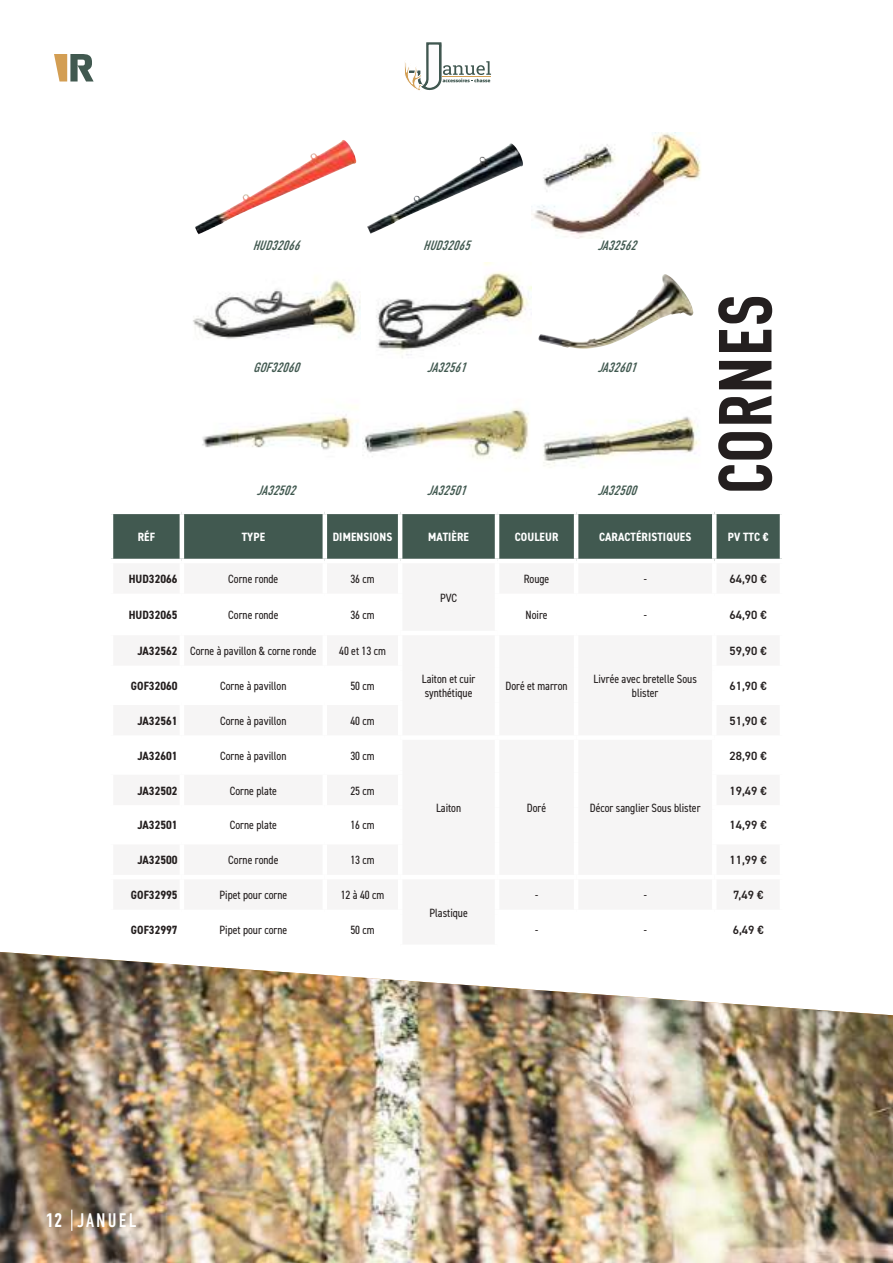
<style>
.page{position:relative;width:893px;height:1263px;background:#fff}
.page>*{position:absolute;margin:0;border:0;box-sizing:border-box;transform-origin:0 0}
.t1{font:75px "DIN Condensed VF";letter-spacing:.01em;color:#241f1f}
.t2{font:19.5px "DIN Condensed VF";letter-spacing:.11em;color:#fff}
.t3{font:italic 13.5px "DIN Condensed";color:#415950}
.t4{font:condensed 12px/14.4px "DIN2014";color:#241f1f}
.t5{font:700 condensed 12px "DIN2014";color:#241f1f}
.t6{font:600 12px "DIN2014";color:#241f1f}
.t7{font:700 condensed 12px "DIN2014";letter-spacing:.01em;color:#fff}
.s1{font-weight:700}
</style>
<div class="page">
<div style="left:113px;top:514px;width:667px;height:45px;background:#415950"></div>
<hr style="left:180px;top:514px;width:4px;height:45px;background:#fff">
<hr style="left:323px;top:514px;width:4px;height:45px;background:#fff">
<hr style="left:398px;top:514px;width:4px;height:45px;background:#fff">
<hr style="left:495px;top:514px;width:4px;height:45px;background:#fff">
<hr style="left:574px;top:514px;width:4px;height:45px;background:#fff">
<hr style="left:712px;top:514px;width:4px;height:45px;background:#fff">
<img style="left:0;top:952px;width:893px;height:311px">
<svg style="left:54px;top:54px;width:40px;height:27px"></svg>
<svg style="left:404px;top:42px;width:87px;height:49px"></svg>
<svg style="left:71px;top:1209px;width:1px;height:22px"></svg>
<img style="left:195px;top:140px;width:161px;height:94px">
<img style="left:532px;top:132px;width:169px;height:106px">
<img style="left:367px;top:143px;width:156px;height:91px">
<img style="left:193px;top:278px;width:168px;height:61px">
<img style="left:376px;top:262px;width:156px;height:93px">
<img style="left:538px;top:274px;width:156px;height:75px">
<img style="left:202px;top:407px;width:498px;height:61px">
<p class="t3" style="left:253px;top:238px;width:53px">HUD32066</p>
<p class="t3" style="left:423px;top:238px;width:53px">HUD32065</p>
<p class="t3" style="left:598px;top:238px;width:45px">JA32562</p>
<p class="t3" style="left:253px;top:360px;width:53px">GOF32060</p>
<p class="t3" style="left:427px;top:360px;width:45px">JA32561</p>
<p class="t3" style="left:598px;top:360px;width:45px">JA32601</p>
<p class="t3" style="left:257px;top:482px;width:45px">JA32502</p>
<p class="t3" style="left:427px;top:482px;width:45px">JA32501</p>
<p class="t3" style="left:598px;top:482px;width:45px">JA32500</p>
<h1 class="t1" style="left:704px;top:494px;width:202px;rotate:-90deg">CORNES</h1>
<p class="t7" style="left:138px;top:529px;width:19px">RÉF</p>
<p class="t7" style="left:242px;top:529px;width:25px">TYPE</p>
<p class="t7" style="left:333px;top:529px;width:61px">DIMENSIONS</p>
<p class="t7" style="left:428px;top:529px;width:42px">MATIÈRE</p>
<p class="t7" style="left:515px;top:529px;width:45px">COULEUR</p>
<p class="t7" style="left:599px;top:529px;width:94px">CARACTÉRISTIQUES</p>
<p class="t7" style="left:728px;top:529px;width:42px">PV TTC €</p>
<p class="t5" style="left:129px;top:571px;width:50px">HUD32066</p>
<p class="t4" style="left:228px;top:571px;width:52px">Corne ronde</p>
<p class="t4" style="left:350px;top:571px;width:26px">36 cm</p>
<p class="t4" style="left:440px;top:590px;width:19px">PVC</p>
<p class="t4" style="left:524px;top:571px;width:27px">Rouge</p>
<p class="t4" style="left:644px;top:571px;width:5px">-</p>
<p class="t6" style="left:730px;top:571px;width:39px">64,90 €</p>
<p class="t5" style="left:129px;top:607px;width:50px">HUD32065</p>
<p class="t4" style="left:228px;top:607px;width:52px">Corne ronde</p>
<p class="t4" style="left:350px;top:607px;width:26px">36 cm</p>
<p class="t4" style="left:526px;top:607px;width:24px">Noire</p>
<p class="t4" style="left:644px;top:607px;width:5px">-</p>
<p class="t6" style="left:730px;top:607px;width:39px">64,90 €</p>
<p class="t4" style="left:137px;top:643px;width:181px"><span class="s1">JA32562</span> Corne à pavillon &amp; corne ronde</p>
<p class="t4" style="left:339px;top:643px;width:48px">40 et 13 cm</p>
<p class="t4" style="left:422px;top:671px;width:55px">Laiton et cuir synthétique</p>
<p class="t4" style="left:505px;top:678px;width:64px">Doré et marron</p>
<p class="t4" style="left:593px;top:671px;width:105px;text-align:center">Livrée avec bretelle Sous blister</p>
<p class="t6" style="left:730px;top:643px;width:39px">59,90 €</p>
<p class="t5" style="left:131px;top:678px;width:48px">GOF32060</p>
<p class="t4" style="left:220px;top:678px;width:68px">Corne à pavillon</p>
<p class="t4" style="left:350px;top:678px;width:26px">50 cm</p>
<p class="t6" style="left:730px;top:678px;width:39px">61,90 €</p>
<p class="t5" style="left:138px;top:713px;width:42px">JA32561</p>
<p class="t4" style="left:220px;top:713px;width:68px">Corne à pavillon</p>
<p class="t4" style="left:350px;top:713px;width:26px">40 cm</p>
<p class="t6" style="left:730px;top:713px;width:39px">51,90 €</p>
<p class="t5" style="left:138px;top:748px;width:42px">JA32601</p>
<p class="t4" style="left:220px;top:748px;width:68px">Corne à pavillon</p>
<p class="t4" style="left:350px;top:748px;width:26px">30 cm</p>
<p class="t6" style="left:730px;top:748px;width:39px">28,90 €</p>
<p class="t5" style="left:138px;top:782px;width:42px">JA32502</p>
<p class="t4" style="left:230px;top:783px;width:48px">Corne plate</p>
<p class="t4" style="left:350px;top:783px;width:26px">25 cm</p>
<p class="t6" style="left:730px;top:782px;width:39px">19,49 €</p>
<p class="t5" style="left:138px;top:817px;width:42px">JA32501</p>
<p class="t4" style="left:230px;top:818px;width:48px">Corne plate</p>
<p class="t4" style="left:350px;top:818px;width:26px">16 cm</p>
<p class="t6" style="left:730px;top:817px;width:39px">14,99 €</p>
<p class="t5" style="left:138px;top:852px;width:42px">JA32500</p>
<p class="t4" style="left:228px;top:852px;width:52px">Corne ronde</p>
<p class="t4" style="left:350px;top:852px;width:26px">13 cm</p>
<p class="t6" style="left:730px;top:852px;width:39px">11,99 €</p>
<p class="t5" style="left:131px;top:887px;width:48px">GOF32995</p>
<p class="t4" style="left:220px;top:887px;width:69px">Pipet pour corne</p>
<p class="t4" style="left:341px;top:887px;width:45px">12 à 40 cm</p>
<p class="t4" style="left:429px;top:905px;width:40px">Plastique</p>
<p class="t4" style="left:436px;top:800px;width:27px">Laiton</p>
<p class="t4" style="left:527px;top:800px;width:21px">Doré</p>
<p class="t4" style="left:590px;top:800px;width:112px">Décor sanglier Sous blister</p>
<p class="t4" style="left:535px;top:887px;width:5px">-</p>
<p class="t4" style="left:644px;top:887px;width:5px">-</p>
<p class="t6" style="left:733px;top:887px;width:32px">7,49 €</p>
<p class="t5" style="left:131px;top:922px;width:48px">GOF32997</p>
<p class="t4" style="left:220px;top:922px;width:69px">Pipet pour corne</p>
<p class="t4" style="left:350px;top:922px;width:26px">50 cm</p>
<p class="t4" style="left:535px;top:922px;width:5px">-</p>
<p class="t4" style="left:644px;top:922px;width:5px">-</p>
<p class="t6" style="left:733px;top:922px;width:32px">6,49 €</p>
<h2 class="t2" style="left:46px;top:1209px;width:92px">12 JANUEL</h2>
</div>
